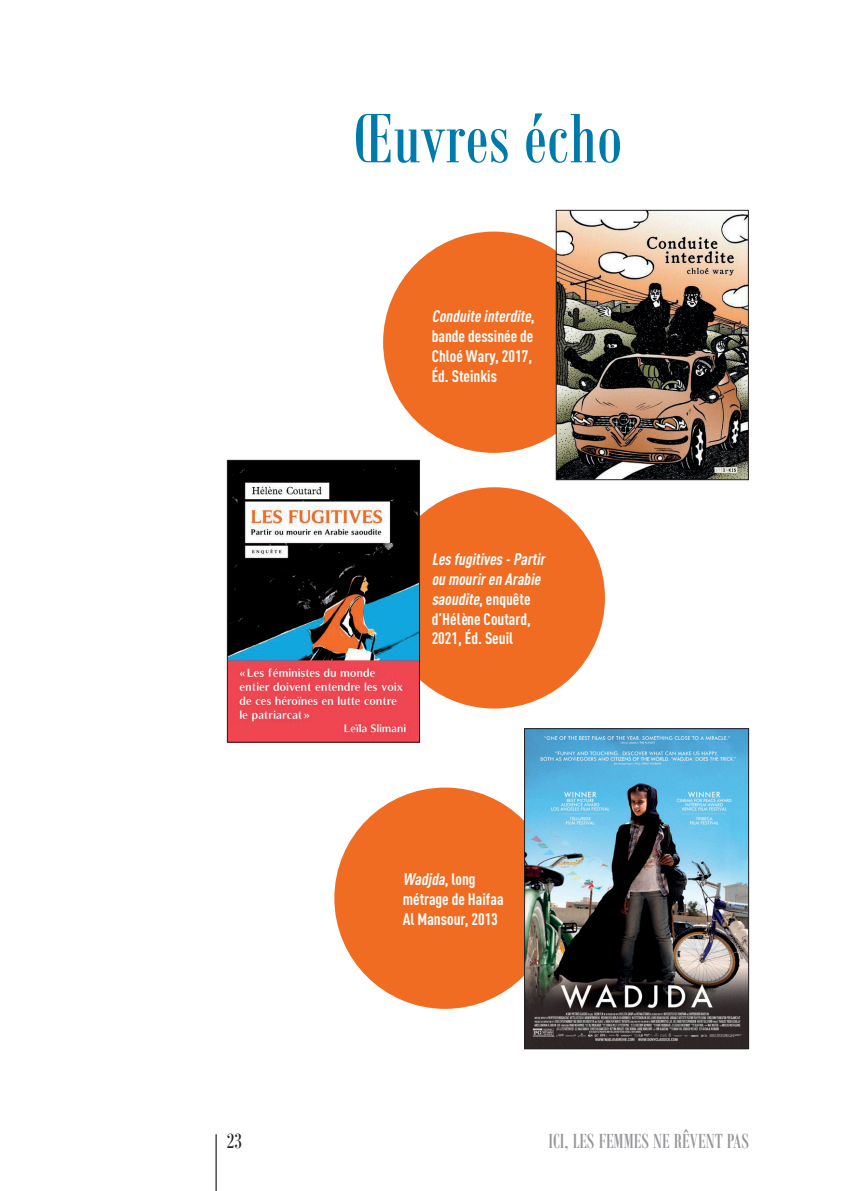
<style>
.page{position:relative;width:851px;height:1191px;background:#fff}
.page>*{position:absolute;margin:0;border:0;box-sizing:border-box;transform-origin:0 0}
.t1{font:76px "Bodoni MT Condensed";color:#0079ab}
.t2{font:22px "Bodoni MT Condensed";color:#939598}
.t3{font:22px "Bodoni MT Condensed";color:#231f20}
.t4{font:700 16.4px/19.8px "DIN Cond";color:#fff}
.t5{font:italic 700 16.4px/19.8px "DIN Cond";color:#fff}
.s1{font-style:italic}
.s2{font-style:normal}
</style>
<div class="page">
<hr style="left:215px;top:1134px;width:2px;height:57px;background:#231f20">
<div style="left:383px;top:232px;width:221px;height:221px;background:#ef6c22;border-radius:50%"></div>
<div style="left:383px;top:487px;width:222px;height:221px;background:#ef6c22;border-radius:50%"></div>
<div style="left:334px;top:787px;width:221px;height:221px;background:#ef6c22;border-radius:50%"></div>
<img style="left:557px;top:212px;width:189px;height:266px">
<div style="left:555px;top:210px;width:193px;height:270px;border:1px solid #231f20"></div>
<img style="left:229px;top:462px;width:189px;height:278px">
<div style="left:227px;top:460px;width:193px;height:282px;border:1px solid #231f20"></div>
<img style="left:526px;top:730px;width:220px;height:317px">
<div style="left:524px;top:728px;width:224px;height:321px;border:1px solid #231f20"></div>
<h1 class="t1" style="left:353px;top:93px;width:270px">Œuvres écho</h1>
<p class="t4" style="left:431px;top:306px;width:104px"><span class="s1">Conduite interdite</span>, bande dessinée de<br>Chloé Wary, 2017,<br>Éd. Steinkis</p>
<p class="t5" style="left:431px;top:549px;width:118px">Les fugitives -Partir ou mouriren Arabie saoudite<span class="s2">, e n q u ê t e d’Hélène Coutard,<br>2021, Éd. Seuil</span></p>
<p class="t4" style="left:403px;top:869px;width:102px"><span class="s1">Wadjda</span>, l o n g métrage de Haifaa<br>Al Mansour, 2013</p>
<h2 class="t3" style="left:227px;top:1128px;width:16px">23</h2>
<h2 class="t2" style="left:548px;top:1128px;width:202px">ICI, LES FEMMES NE RÊVENT PAS</h2>
</div>
